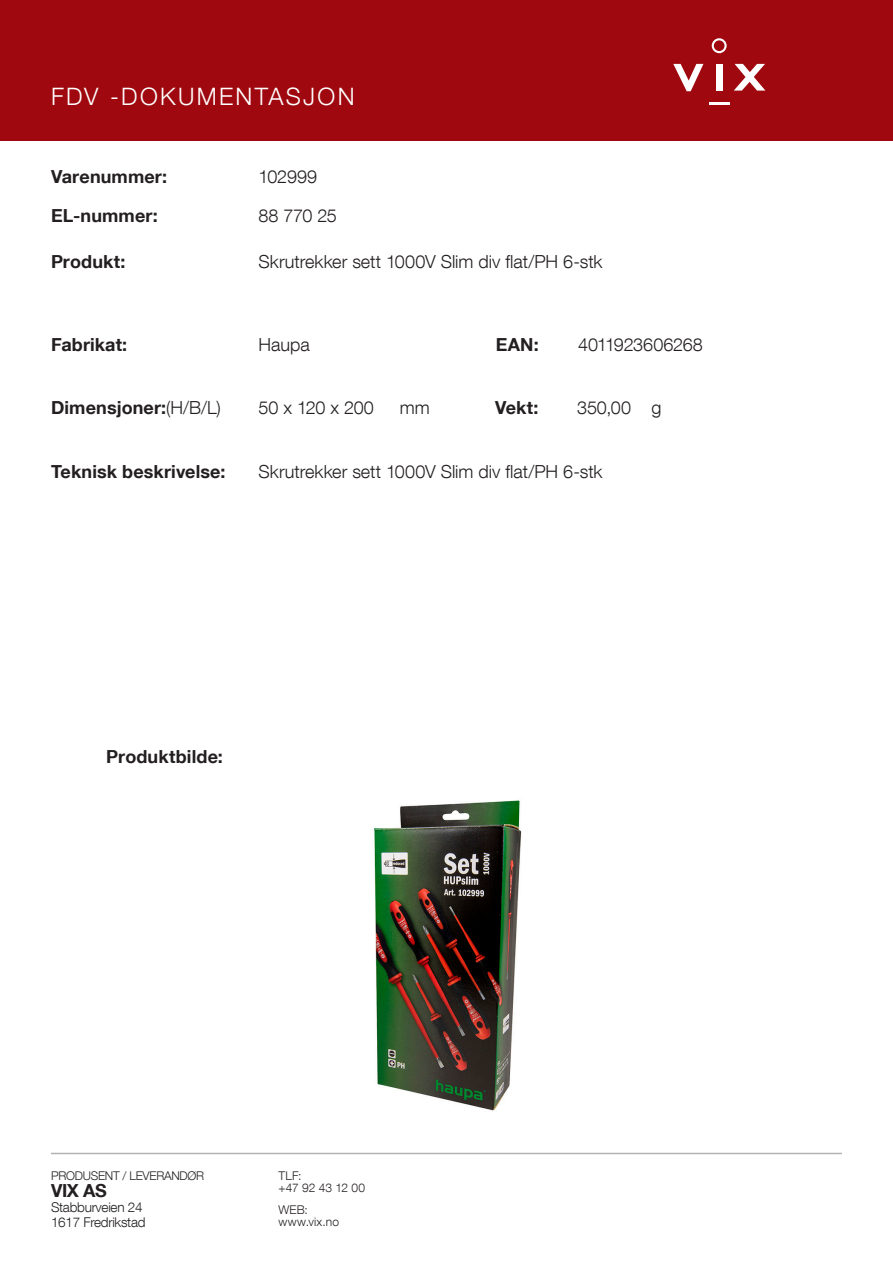
<style>
.page{position:relative;width:893px;height:1263px;background:#fff}
.page>*{position:absolute;margin:0;border:0;box-sizing:border-box;transform-origin:0 0}
.t1{font:300 24px "Helvetica Neue LT Com";letter-spacing:.095em;color:#fff}
.t2{font:300 18px "Helvetica Neue LT Com";letter-spacing:-.005em;color:#231f20}
.t3{font:700 18px "Helvetica Neue LT Com";letter-spacing:.005em;color:#231f20}
.t4{font:300 13.5px "Helvetica Neue LT Com";letter-spacing:-.02em;color:#231f20}
.t5{font:300 12px "Helvetica Neue LT Com";letter-spacing:-.02em;color:#231f20}
.s1{font-weight:300}
</style>
<div class="page">
<div style="left:0;top:0;width:893px;height:140px;background:#9f080e"></div>
<hr style="left:51px;top:1153px;width:791px;height:1px;background:#b3b3b3">
<svg style="left:673px;top:64px;width:30px;height:27px"></svg>
<div style="left:716px;top:64px;width:6px;height:27px;background:#fff"></div>
<svg style="left:734px;top:64px;width:31px;height:27px"></svg>
<svg style="left:712px;top:38px;width:15px;height:15px"></svg>
<hr style="left:709px;top:102px;width:20px;height:3px;background:#fff">
<img style="left:373px;top:800px;width:149px;height:311px">
<p class="t1" style="left:51px;top:81px;width:305px">FDV -DOKUMENTASJON</p>
<p class="t3" style="left:51px;top:165px;width:118px">Varenummer:</p>
<p class="t3" style="left:51px;top:204px;width:108px">EL-nummer:</p>
<p class="t2" style="left:259px;top:166px;width:60px">102999</p>
<p class="t2" style="left:259px;top:205px;width:80px">88 770 25</p>
<p class="t3" style="left:51px;top:250px;width:76px">Produkt:</p>
<p class="t2" style="left:259px;top:250px;width:345px">Skrutrekker sett 1000V Slim div flat/PH 6-stk</p>
<p class="t3" style="left:51px;top:333px;width:78px">Fabrikat:</p>
<p class="t2" style="left:259px;top:334px;width:53px">Haupa</p>
<p class="t3" style="left:496px;top:333px;width:45px">EAN:</p>
<p class="t2" style="left:578px;top:334px;width:126px">4011923606268</p>
<p class="t3" style="left:51px;top:397px;width:171px">Dimensjoner:<span class="s1">(H/B/L)</span></p>
<p class="t2" style="left:259px;top:397px;width:117px">50 x 120 x 200</p>
<p class="t2" style="left:400px;top:397px;width:31px">mm</p>
<p class="t3" style="left:495px;top:397px;width:45px">Vekt:</p>
<p class="t2" style="left:577px;top:397px;width:55px">350,00</p>
<p class="t2" style="left:652px;top:397px;width:12px">g</p>
<p class="t3" style="left:51px;top:460px;width:176px">Teknisk beskrivelse:</p>
<p class="t2" style="left:259px;top:460px;width:345px">Skrutrekker sett 1000V Slim div flat/PH 6-stk</p>
<p class="t3" style="left:106px;top:746px;width:118px">Produktbilde:</p>
<p class="t5" style="left:51px;top:1168px;width:155px">PRODUSENT / LEVERANDØR</p>
<p class="t3" style="left:51px;top:1179px;width:57px">VIX AS</p>
<p class="t4" style="left:51px;top:1198px;width:93px">Stabburveien 24</p>
<p class="t4" style="left:51px;top:1213px;width:96px">1617 Fredrikstad</p>
<p class="t5" style="left:279px;top:1168px;width:25px">TLF:</p>
<p class="t5" style="left:279px;top:1180px;width:88px">+47 92 43 12 00</p>
<p class="t5" style="left:279px;top:1202px;width:31px">WEB:</p>
<p class="t5" style="left:279px;top:1214px;width:62px">www.vix.no</p>
</div>
